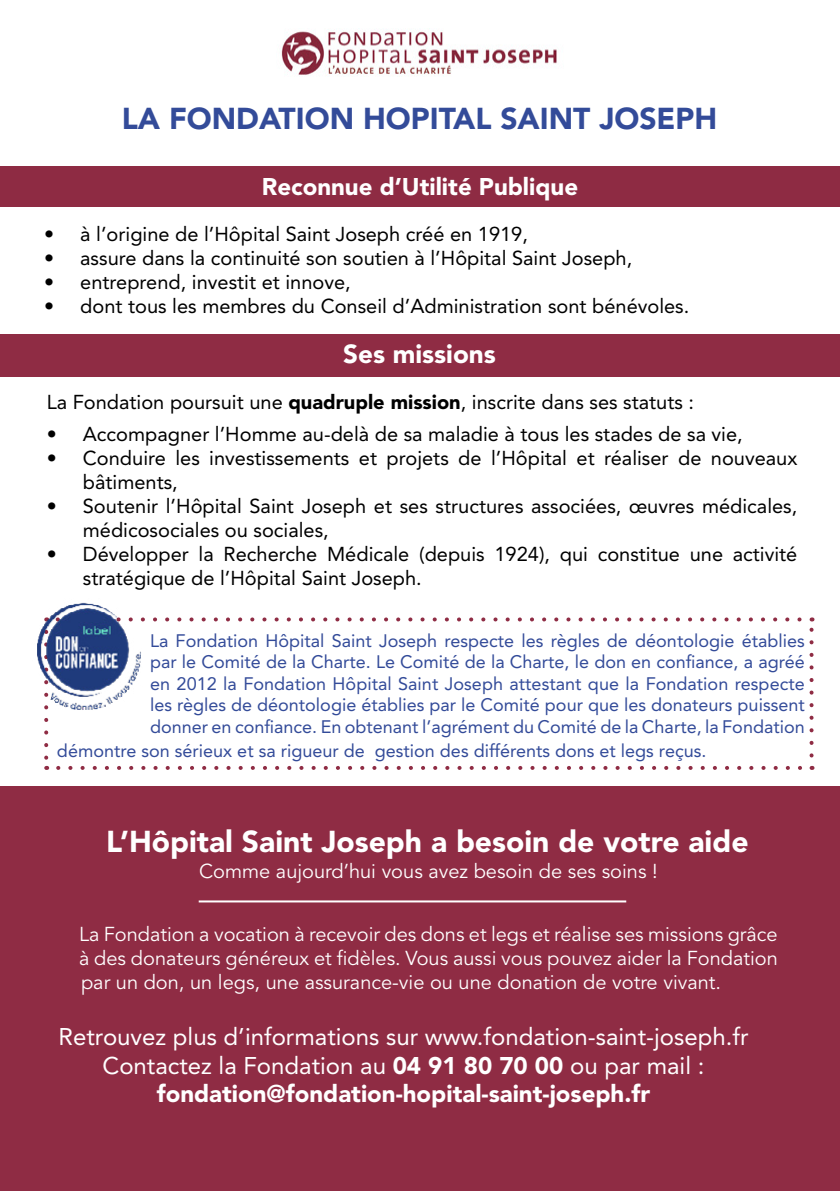
<style>
.page{position:relative;width:840px;height:1191px;background:#fff}
.page>*{position:absolute;margin:0;border:0;box-sizing:border-box;transform-origin:0 0}
.t1{font:900 30px "Avenir LT Std";color:#fff}
.t2{font:900 30px "Avenir LT Std";color:#334b99}
.t3{font:900 26px "Avenir LT Std";color:#fff}
.t4{font:24px/28.8px "Avenir LT Std";color:#fff;text-align:center}
.t5{font:900 24px "Avenir LT Std";color:#fff}
.t6{font:20px/24px "Avenir LT Std";color:#000}
.t7{font:20px/24px "Avenir LT Std";color:#fff;text-align:justify}
.t8{font:18px/21.6px "Avenir LT Std";color:#334b99;text-align:justify}
.s1{font-weight:900}
</style>
<div class="page">
<img style="left:0;top:935px;width:1px;height:256px">
<div style="left:0;top:166px;width:839px;height:41px;background:#8e2b43"></div>
<div style="left:0;top:334px;width:839px;height:43px;background:#8f2c44"></div>
<svg style="left:58px;top:766px;width:744px;height:4px"></svg>
<svg style="left:44px;top:717px;width:4px;height:53px"></svg>
<svg style="left:809px;top:617px;width:4px;height:138px"></svg>
<svg style="left:153px;top:617px;width:646px;height:4px"></svg>
<img style="left:281px;top:28px;width:276px;height:49px">
<img style="left:37px;top:602px;width:108px;height:108px">
<div style="left:1px;top:786px;width:838px;height:405px;background:#8f2c44"></div>
<hr style="left:198px;top:900px;width:428px;height:2px;background:#fff">
<h1 class="t2" style="left:122px;top:101px;width:596px">LA FONDATION HOPITAL SAINT JOSEPH</h1>
<p class="t5" style="left:262px;top:172px;width:318px">Reconnue d’Utilité Publique</p>
<p class="t6" style="left:44px;top:222px;width:485px">• à l’origine de l’Hôpital Saint Joseph créé en 1919,</p>
<p class="t6" style="left:44px;top:246px;width:589px">• assure dans la continuité son soutien à l’Hôpital Saint Joseph,</p>
<p class="t6" style="left:44px;top:270px;width:308px">• entreprend, investit et innove,</p>
<p class="t6" style="left:44px;top:294px;width:646px">• dont tous les membres du Conseil d’Administration sont bénévoles.</p>
<h2 class="t3" style="left:343px;top:338px;width:154px">Ses missions</h2>
<p class="t6" style="left:47px;top:390px;width:648px">La Fondation poursuit une <span class="s1">quadruple mission</span>, inscrite dans ses statuts :</p>
<p class="t6" style="left:47px;top:422px;width:697px">• Accompagner l’Homme au-delà de sa maladie à tous les stades de sa vie,</p>
<p class="t6" style="left:83px;top:446px;width:715px;text-indent:-36px">• Conduire les investissements et projets de l’Hôpital et réaliser de nouveaux bâtiments,</p>
<p class="t6" style="left:83px;top:494px;width:715px;text-indent:-36px">• Soutenir l’Hôpital Saint Joseph et ses structures associées, œuvres médicales, médicosociales ou sociales,</p>
<p class="t6" style="left:83px;top:542px;width:715px;text-indent:-36px">• Développer la Recherche Médicale (depuis 1924), qui constitue une activité stratégique de l’Hôpital Saint Joseph.</p>
<p class="t8" style="left:150px;top:629px;width:655px">La Fondation Hôpital Saint Joseph respecte les règles de déontologie établies par le Comité de la Charte. Le Comité de la Charte, le don en confiance, a agréé en 2012 la Fondation Hôpital Saint Joseph attestant que la Fondation respecte les règles de déontologie établies par le Comité pour que les donateurs puissent donner en confiance. En obtenant l’agrément du Comité de la Charte, la Fondation</p>
<p class="t8" style="left:57px;top:740px;width:650px">démontre son sérieux et sa rigueur de gestion des différents dons et legs reçus.</p>
<h1 class="t1" style="left:106px;top:823px;width:643px">L’Hôpital Saint Joseph a besoin de votre aide</h1>
<p class="t7" style="left:199px;top:859px;width:459px">Comme aujourd’hui vous avez besoin de ses soins !</p>
<p class="t7" style="left:79px;top:923px;width:700px">La Fondation a vocation à recevoir des dons et legs et réalise ses missions grâce à des donateurs généreux et fidèles. Vous aussi vous pouvez aider la Fondation par un don, un legs, une assurance-vie ou une donation de votre vivant.</p>
<p class="t4" style="left:58px;top:1022px;width:691px">Retrouvez plus d’informations sur www.fondation-saint-joseph.fr<br>Contactez la Fondation au <span class="s1">04 91 80 70 00</span> ou par mail : <span class="s1">fondation@fondation-hopital-saint-joseph.fr</span></p>
</div>
